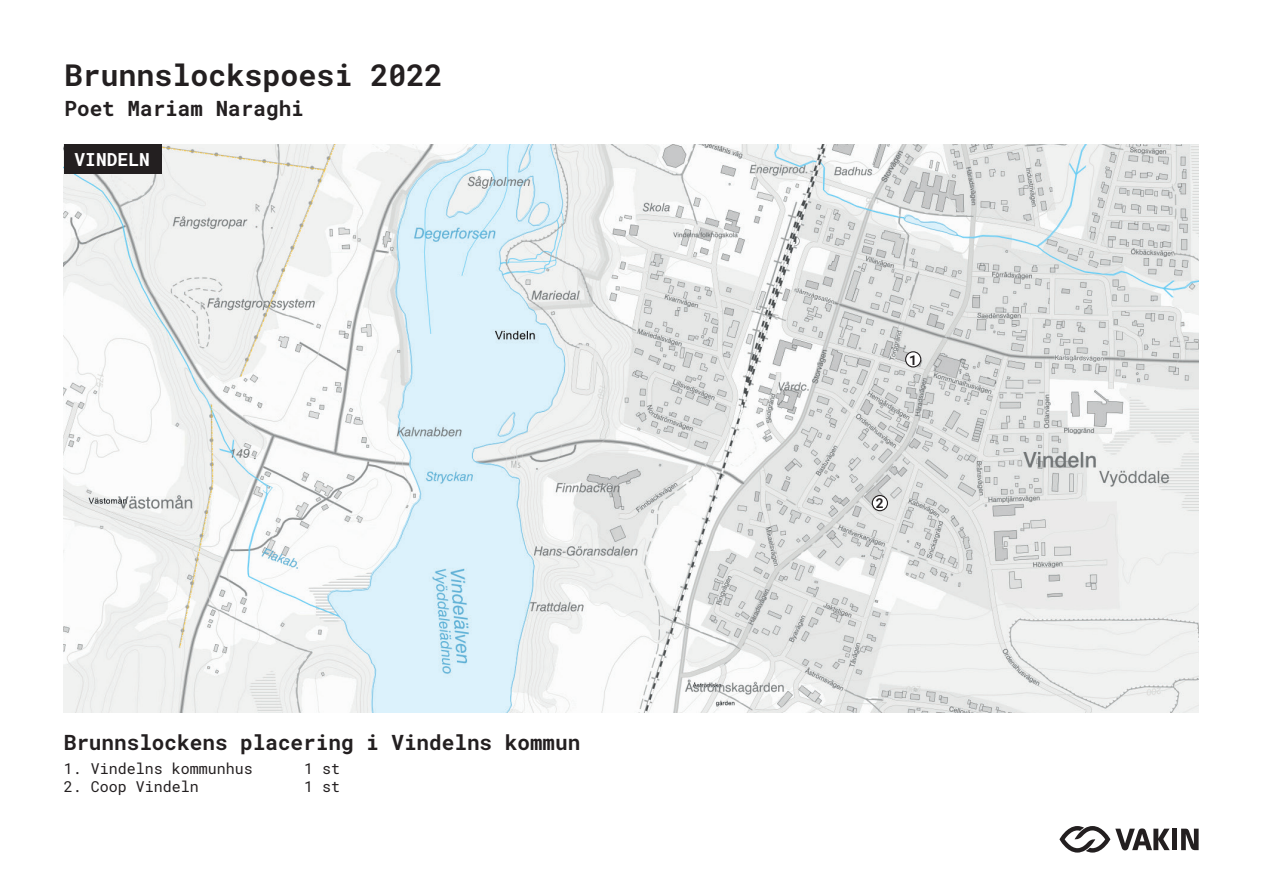
<style>
.page{position:relative;width:1263px;height:893px;background:#fff}
.page>*{position:absolute;margin:0;border:0;box-sizing:border-box;transform-origin:0 0}
.t1{font:700 30px "Roboto Mono";color:#231f20}
.t2{font:700 21px "Roboto Mono";color:#231f20}
.t3{font:700 18px "Roboto Mono";color:#fff}
.t4{font:15px "Roboto Mono";color:#231f20}
.t5{font:700 13.5px "Roboto Mono";color:#231f20}
</style>
<div class="page">
<img style="left:64px;top:145px;width:1134px;height:568px">
<div style="left:1172px;top:829px;width:5px;height:21px;background:#231f20"></div>
<svg style="left:1181px;top:829px;width:17px;height:21px"></svg>
<svg style="left:1059px;top:826px;width:111px;height:27px"></svg>
<div style="left:872px;top:495px;width:15px;height:16px;background:#fff;border-radius:50%"></div>
<div style="left:872px;top:495px;width:16px;height:16px;border:1px solid #231f20;border-radius:50%"></div>
<div style="left:906px;top:352px;width:15px;height:15px;background:#fff;border-radius:50%"></div>
<div style="left:905px;top:351px;width:16px;height:16px;border:1px solid #231f20;border-radius:50%"></div>
<div style="left:64px;top:145px;width:97px;height:29px;background:#231f20"></div>
<h1 class="t1" style="left:64px;top:54px;width:380px">Brunnslockspoesi 2022</h1>
<p class="t2" style="left:64px;top:93px;width:241px">Poet Mariam Naraghi</p>
<p class="t3" style="left:74px;top:146px;width:77px">VINDELN</p>
<p class="t2" style="left:64px;top:728px;width:518px">Brunnslockens placering i Vindelns kommun</p>
<p class="t4" style="left:64px;top:759px;width:191px">1. Vindelns kommunhus</p>
<p class="t4" style="left:304px;top:759px;width:37px">1 st</p>
<p class="t4" style="left:64px;top:777px;width:136px">2. Coop Vindeln</p>
<p class="t4" style="left:304px;top:777px;width:37px">1 st</p>
<p class="t5" style="left:909px;top:350px;width:10px">1</p>
<p class="t5" style="left:876px;top:494px;width:10px">2</p>
</div>
